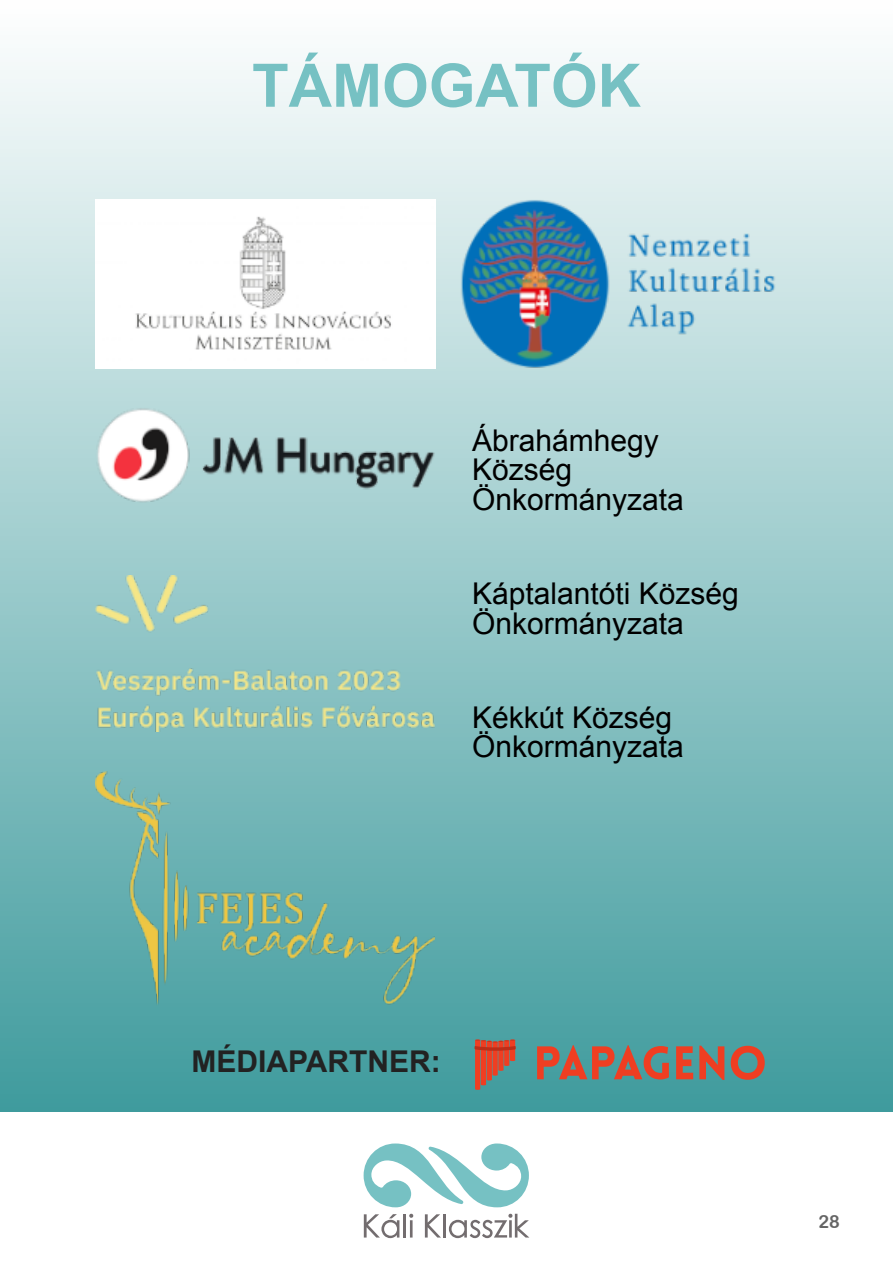
<style>
.page{position:relative;width:893px;height:1263px;background:#fff}
.page>*{position:absolute;margin:0;border:0;box-sizing:border-box;transform-origin:0 0}
.t1{font:700 60px "Arial";color:#76c1c3}
.t2{font:30px/29.2px "Arial";color:#000}
.t3{font:700 30px "Arial";color:#222}
.t4{font:18px "Arial Rounded MT Bold";color:#656565}
</style>
<div class="page">
<div style="left:0;top:0;width:893px;height:1111px;background:linear-gradient(to bottom,#fff,#3f9b9d)"></div>
<svg style="left:364px;top:1143px;width:165px;height:64px"></svg>
<svg style="left:364px;top:1214px;width:35px;height:24px"></svg>
<hr style="left:404px;top:1214px;width:2px;height:23px;background:#736d6f">
<svg style="left:409px;top:1214px;width:4px;height:23px"></svg>
<svg style="left:425px;top:1214px;width:16px;height:23px"></svg>
<hr style="left:443px;top:1214px;width:3px;height:23px;background:#736d6f">
<svg style="left:449px;top:1214px;width:80px;height:24px"></svg>
<img style="left:96px;top:576px;width:338px;height:155px">
<img style="left:96px;top:771px;width:338px;height:235px">
<img style="left:96px;top:200px;width:340px;height:168px">
<img style="left:446px;top:200px;width:344px;height:168px">
<img style="left:96px;top:407px;width:340px;height:96px">
<svg style="left:475px;top:1039px;width:41px;height:51px;background:#aa6151"></svg>
<svg style="left:537px;top:1045px;width:132px;height:34px;background:#987063"></svg>
<svg style="left:676px;top:1046px;width:17px;height:33px"></svg>
<svg style="left:699px;top:1046px;width:71px;height:34px;background:#967165"></svg>
<h1 class="t1" style="left:252px;top:63px;width:390px">TÁMOGATÓK</h1>
<p class="t2" style="left:472px;top:429px;width:213px">Ábrahámhegy<br>Község<br>Önkormányzata</p>
<p class="t2" style="left:472px;top:582px;width:268px">Káptalantóti Község<br>Önkormányzata</p>
<p class="t2" style="left:472px;top:706px;width:213px">Kékkút Község<br>Önkormányzata</p>
<p class="t3" style="left:192px;top:1050px;width:251px">MÉDIAPARTNER:</p>
<p class="t4" style="left:818px;top:1215px;width:23px">28</p>
</div>
